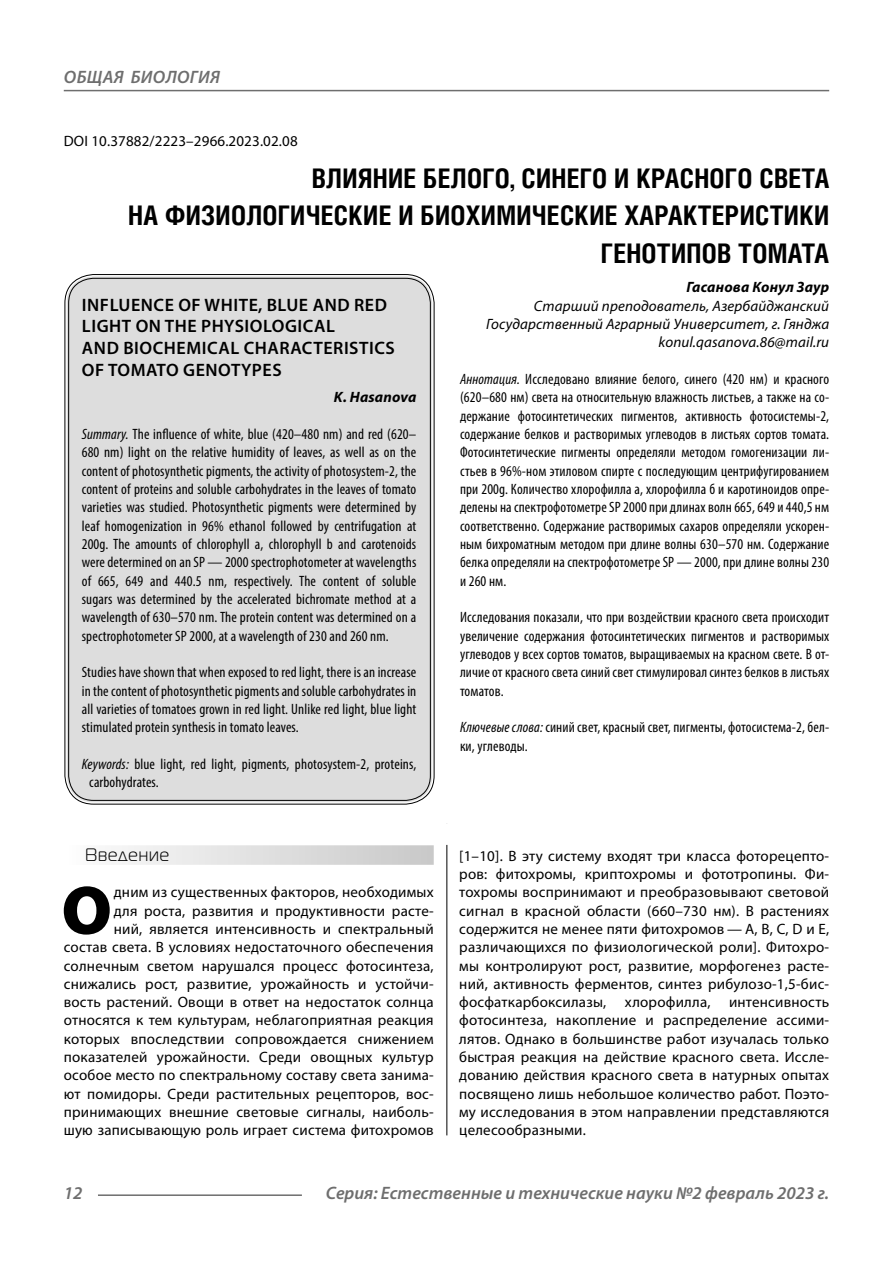
<style>
.page{position:relative;width:893px;height:1263px;background:#fff}
.page>*{position:absolute;margin:0;border:0;box-sizing:border-box;transform-origin:0 0}
.Bukvica{font:900 69.3px "Myriad Pro";color:#000}
.Header{font:700 27px/37.5px "Helios Cond C";letter-spacing:.01em;color:#000;text-align:right}
.Header-eng{font:600 18px/21.6px "Myriad Pro";letter-spacing:.03em;color:#000}
.t1{font:italic 600 18px "Myriad Pro";color:#6e6e6e}
.t2{font:italic 600 18px "Myriad Pro";letter-spacing:.02em;color:#6e6e6e}
.Subheader{font:18px "Magistral C";letter-spacing:.05em;color:#000}
.Bukvica-2{font:15px/18.3px "Myriad Pro";letter-spacing:.015em;color:#000;text-align:right}
.Annotation-rus{font:condensed 15px/18.3px "Myriad Pro";letter-spacing:.01em;color:#000;text-align:justify}
.Annotation-eng{font:condensed 15px/18.3px "Myriad Pro";letter-spacing:.01em;color:#000;text-align:justify}
.Author-doc{font:italic 15px/18.3px "Myriad Pro";letter-spacing:.01em;color:#000;text-align:right}
.DOI{font:15px "Myriad Pro";letter-spacing:.01em;color:#000}
.Author-email{font:italic 15px "Myriad Pro";letter-spacing:.01em;color:#000}
.Author{font:italic 700 15px "Myriad Pro";letter-spacing:.01em;color:#000}
.Author-eng{font:italic 700 15px "Myriad Pro";letter-spacing:.01em;color:#000}
.s1{font-style:italic}
</style>
<div class="page">
<hr style="left:446px;top:824px;width:1px;height:311px;background:#000">
<div style="left:64px;top:845px;width:370px;height:20px;background:linear-gradient(to right,#fdfdfd,#c8c8c8)"></div>
<div style="left:67px;top:276px;width:365px;height:526px;background:#ddd;border-radius:27px"></div>
<hr style="left:98px;top:1194px;width:204px;height:2px;background:#6e6e6e">
<hr style="left:64px;top:90px;width:765px;height:1px;background:#6e6e6e">
<p class="t2" style="left:64px;top:66px;width:157px">ОБЩАЯ БИОЛОГИЯ</p>
<p class="DOI" style="left:64px;top:132px;width:235px">DOI 10.37882/2223–2966.2023.02.08</p>
<p class="Header" style="left:128px;top:159px;width:702px">ВЛИЯНИЕ БЕЛОГО, СИНЕГО И КРАСНОГО СВЕТА<br>НА ФИЗИОЛОГИЧЕСКИЕ И БИОХИМИЧЕСКИЕ ХАРАКТЕРИСТИКИ<br>ГЕНОТИПОВ ТОМАТА</p>
<p class="Author" style="left:687px;top:278px;width:144px">Гасанова Конул Заур</p>
<p class="Author-doc" style="left:486px;top:296px;width:345px">Старший преподователь, Азербайджанский<br>Государственный Аграрный Университет, г. Гянджа</p>
<p class="Author-email" style="left:659px;top:333px;width:172px">konul.qasanova.86@mail.ru</p>
<p class="Annotation-rus" style="left:460px;top:370px;width:371px"><span class="s1">Аннотация.</span> Исследовано влияние белого, синего (420 нм) и красного (620–680 нм) света на относительную влажность листьев, а также на со&shy;держание фотосинтетических пигментов, активность фотосистемы‑2, содержание белков и растворимых углеводов в листьях сортов томата.<br>Фотосинтетические пигменты определяли методом гомогенизации ли&shy;стьев в 96%-ном этиловом спирте с последующим центрифугированием при 200g. Количество хлорофилла а, хлорофилла б и каротиноидов опре&shy;делены на спектрофотометре SP 2000 при длинах волн 665, 649 и 440,5 нм соответственно. Содержание растворимых сахаров определяли ускорен&shy;ным бихроматным методом при длине волны 630–570 нм. Содержание белка определяли на спектрофотометре SP — 2000, при длине волны 230 и 260 нм.</p>
<p class="Annotation-rus" style="left:460px;top:608px;width:371px">Исследования показали, что при воздействии красного света происходит увеличение содержания фотосинтетических пигментов и растворимых углеводов у всех сортов томатов, выращиваемых на красном свете. В от&shy;личие от красного света синий свет стимулировал синтез белков в листьях томатов.</p>
<p class="Annotation-rus" style="left:460px;top:718px;width:371px"><span class="s1">Ключевые слова:</span> синий свет, красный свет, пигменты, фотосистема‑2, бел&shy;ки, углеводы.</p>
<p class="Header-eng" style="left:82px;top:293px;width:314px">INFLUENCE OF WHITE, BLUE AND RED<br>LIGHT ON THE PHYSIOLOGICAL<br>AND BIOCHEMICAL CHARACTERISTICS<br>OF TOMATO GENOTYPES</p>
<p class="Author-eng" style="left:334px;top:388px;width:84px">K. Hasanova</p>
<p class="Annotation-eng" style="left:82px;top:425px;width:336px"><span class="s1">Summary.</span> The influence of white, blue (420–480 nm) and red (620– 680 nm) light on the relative humidity of leaves, as well as on the content of photosynthetic pigments, the activity of photosystem‑2, the content of proteins and soluble carbohydrates in the leaves of tomato varieties was studied. Photosynthetic pigments were determined by leaf homogenization in 96% ethanol followed by centrifugation at 200g. The amounts of chlorophyll a, chlorophyll b and carotenoids were determined on an SP — 2000 spectrophotometer at wavelengths of 665, 649 and 440.5 nm, respectively. The content of soluble sugars was determined by the accelerated bichromate method at a wavelength of 630–570 nm. The protein content was determined on a spectrophotometer SP 2000, at a wavelength of 230 and 260 nm.</p>
<p class="Annotation-eng" style="left:82px;top:663px;width:336px">Studies have shown that when exposed to red light, there is an increase in the content of photosynthetic pigments and soluble carbohydrates in all varieties of tomatoes grown in red light. Unlike red light, blue light stimulated protein synthesis in tomato leaves.</p>
<p class="Annotation-eng" style="left:89px;top:755px;width:329px;text-indent:-8px"><span class="s1">Keywords:</span> blue light, red light, pigments, photosystem‑2, proteins, carbohydrates.</p>
<p class="Subheader" style="left:85px;top:845px;width:86px">Введение</p>
<p class="Bukvica" style="left:61px;top:864px;width:52px">О</p>
<p class="Bukvica-2" style="left:64px;top:883px;width:371px">дним из существенных факторов, необходимых<br>для роста, развития и продуктивности расте-<br>ний, является интенсивность и спектральный<br>состав света. В условиях недостаточного обеспечения солнечным светом нарушался процесс фотосинтеза, снижались рост, развитие, урожайность и устойчи&shy;вость растений. Овощи в ответ на недостаток солнца относятся к тем культурам, неблагоприятная реакция которых впоследствии сопровождается снижением показателей урожайности. Среди овощных культур особое место по спектральному составу света занима&shy;ют помидоры. Среди растительных рецепторов, вос&shy;принимающих внешние световые сигналы, наиболь&shy;шую записывающую роль играет система фитохромов</p>
<p class="Bukvica-2" style="left:459px;top:846px;width:371px;text-align:justify">[1–10]. В эту систему входят три класса фоторецепто&shy;ров: фитохромы, криптохромы и фототропины. Фи&shy;тохромы воспринимают и преобразовывают световой сигнал в красной области (660–730 нм). В растениях содержится не менее пяти фитохромов — А, В, С, D и Е, различающихся по физиологической роли]. Фитохро&shy;мы контролируют рост, развитие, морфогенез расте&shy;ний, активность ферментов, синтез рибулозо‑1,5-бис&shy;фосфаткарбоксилазы, хлорофилла, интенсивность фотосинтеза, накопление и распределение ассими&shy;лятов. Однако в большинстве работ изучалась только быстрая реакция на действие красного света. Иссле&shy;дованию действия красного света в натурных опытах посвящено лишь небольшое количество работ. Поэто&shy;му исследования в этом направлении представляются целесообразными.</p>
<p class="t1" style="left:64px;top:1182px;width:20px">12</p>
<p class="t1" style="left:326px;top:1182px;width:505px">Серия: Естественные и технические науки №2 февраль 2023 г.</p>
</div>
